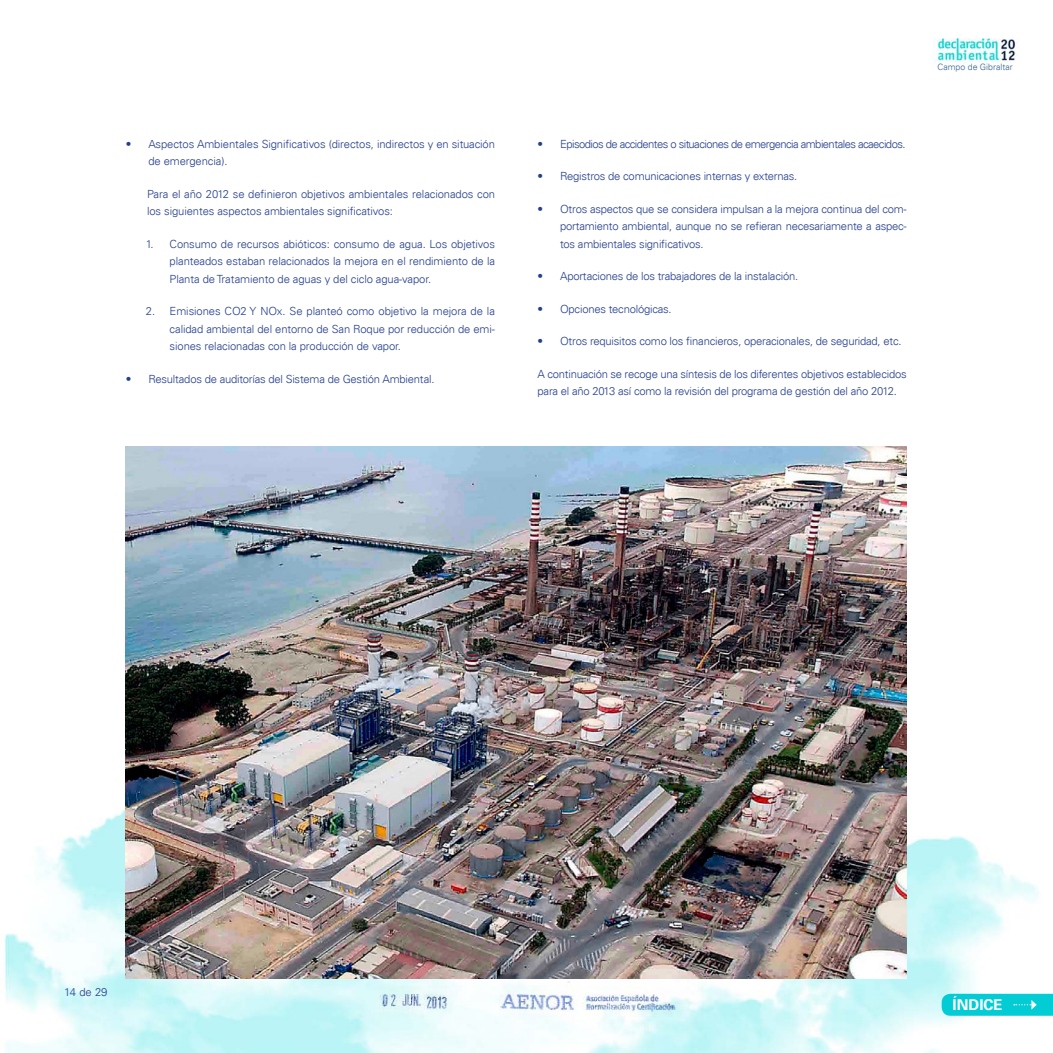
<style>
.page{position:relative;width:1053px;height:1053px;background:#fff}
.page>*{position:absolute;margin:0;border:0;box-sizing:border-box;transform-origin:0 0}
.t1{font:700 15px "Univers 65";color:#fff}
.t2{font:300 11.25px/17.5px "Univers LT Std";letter-spacing:-.02em;color:#253f8e}
.t3{font:300 11.25px "Univers LT Std";letter-spacing:-.05em;color:#253f8e}
.t4{font:300 8.75px "Univers LT Std";color:#376091}
</style>
<div class="page">
<img style="left:4px;top:37px;width:1048px;height:1015px">
<svg style="left:941px;top:993px;width:111px;height:22px;background:#13cfd7"></svg>
<img style="left:349px;top:978px;width:354px;height:51px">
<img style="left:126px;top:446px;width:780px;height:532px">
<p class="t2" style="left:148px;top:135px;width:348px;text-indent:-22px">• Aspectos Ambientales Significativos (directos, indirectos y en situación de emergencia).</p>
<p class="t2" style="left:147px;top:185px;width:349px">Para el año 2012 se definieron objetivos ambientales relacionados con los siguientes aspectos ambientales significativos:</p>
<p class="t2" style="left:170px;top:235px;width:327px;text-align:justify;text-indent:-24px">1. Consumo de recursos abióticos: consumo de agua. Los objetivos planteados estaban relacionados la mejora en el rendimiento de la Planta de Tratamiento de aguas y del ciclo agua-vapor.</p>
<p class="t2" style="left:170px;top:302px;width:327px;text-align:justify;text-indent:-24px">2. Emisiones CO2 Y NOx. Se planteó como objetivo la mejora de la calidad ambiental del entorno de San Roque por reducción de emi&shy;siones relacionadas con la producción de vapor.</p>
<p class="t2" style="left:126px;top:370px;width:310px">• Resultados de auditorías del Sistema de Gestión Ambiental.</p>
<p class="t3" style="left:537px;top:137px;width:369px">• Episodios de accidentes o situaciones de emergencia ambientales acaecidos.</p>
<p class="t2" style="left:537px;top:167px;width:261px">• Registros de comunicaciones internas y externas.</p>
<p class="t2" style="left:560px;top:200px;width:348px;text-align:justify;text-indent:-22px">• Otros aspectos que se considera impulsan a la mejora continua del com&shy;portamiento ambiental, aunque no se refieran necesariamente a aspec&shy;tos ambientales significativos.</p>
<p class="t2" style="left:537px;top:267px;width:262px">• Aportaciones de los trabajadores de la instalación.</p>
<p class="t2" style="left:537px;top:300px;width:136px">• Opciones tecnológicas.</p>
<p class="t2" style="left:537px;top:332px;width:365px">• Otros requisitos como los financieros, operacionales, de seguridad, etc.</p>
<p class="t2" style="left:537px;top:365px;width:370px">A continuación se recoge una síntesis de los diferentes objetivos establecidos para el año 2013 así como la revisión del programa de gestión del año 2012.</p>
<p class="t4" style="left:937px;top:61px;width:77px">Campo de Gibraltar</p>
<p class="t2" style="left:64px;top:983px;width:45px">14 de 29</p>
<h1 class="t1" style="left:952px;top:994px;width:52px">ÍNDICE</h1>
</div>
